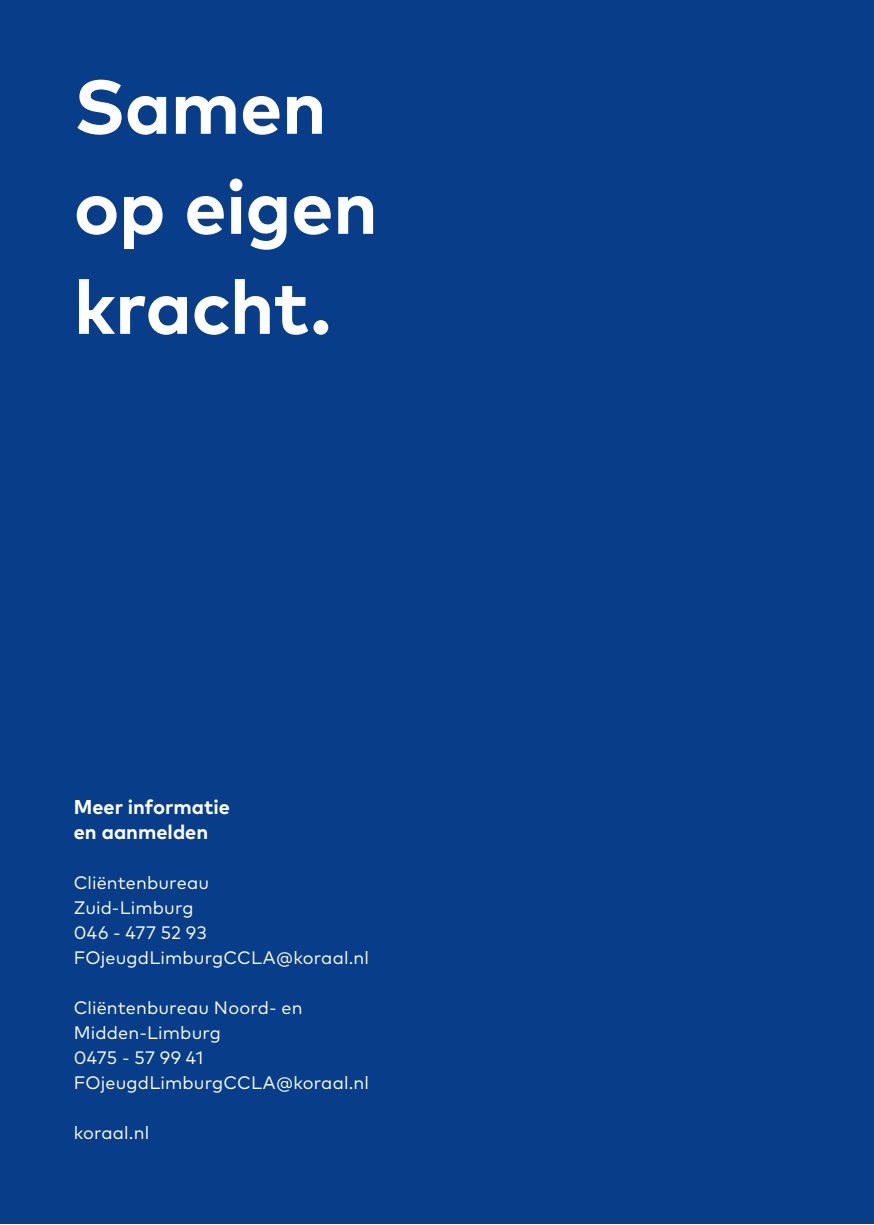
<style>
.page{position:relative;width:874px;height:1225px;background:#fff}
.page>*{position:absolute;margin:0;border:0;box-sizing:border-box;transform-origin:0 0}
.Koraal_quote_paginavullend{font:700 76px "Mark OT";letter-spacing:-.01em;color:#fff}
.t1{font:700 20px/25px "Mark OT";color:#fff}
.Koraal_platte_tekst{font:18px/25px "Mark OT";letter-spacing:.005em;color:#fff}
</style>
<div class="page">
<div style="left:0;top:0;width:873px;height:1223px;background:#083e89"></div>
<p class="Koraal_quote_paginavullend" style="left:74px;top:58px;width:254px">Samen</p>
<p class="Koraal_quote_paginavullend" style="left:74px;top:158px;width:305px">op eigen</p>
<p class="Koraal_quote_paginavullend" style="left:74px;top:258px;width:259px">kracht.</p>
<p class="t1" style="left:74px;top:794px;width:158px">Meer informatie en aanmelden</p>
<p class="Koraal_platte_tekst" style="left:74px;top:870px;width:137px">Cliëntenbureau<br>Zuid-Limburg</p>
<p class="Koraal_platte_tekst" style="left:74px;top:920px;width:134px">046 - 477 52 93</p>
<p class="Koraal_platte_tekst" style="left:74px;top:945px;width:296px">FOjeugdLimburgCCLA@koraal.nl</p>
<p class="Koraal_platte_tekst" style="left:74px;top:995px;width:230px">Cliëntenbureau Noord- en<br>Midden-Limburg</p>
<p class="Koraal_platte_tekst" style="left:74px;top:1045px;width:131px">0475 - 57 99 41</p>
<p class="Koraal_platte_tekst" style="left:74px;top:1070px;width:296px">FOjeugdLimburgCCLA@koraal.nl</p>
<p class="Koraal_platte_tekst" style="left:74px;top:1120px;width:77px">koraal.nl</p>
</div>
